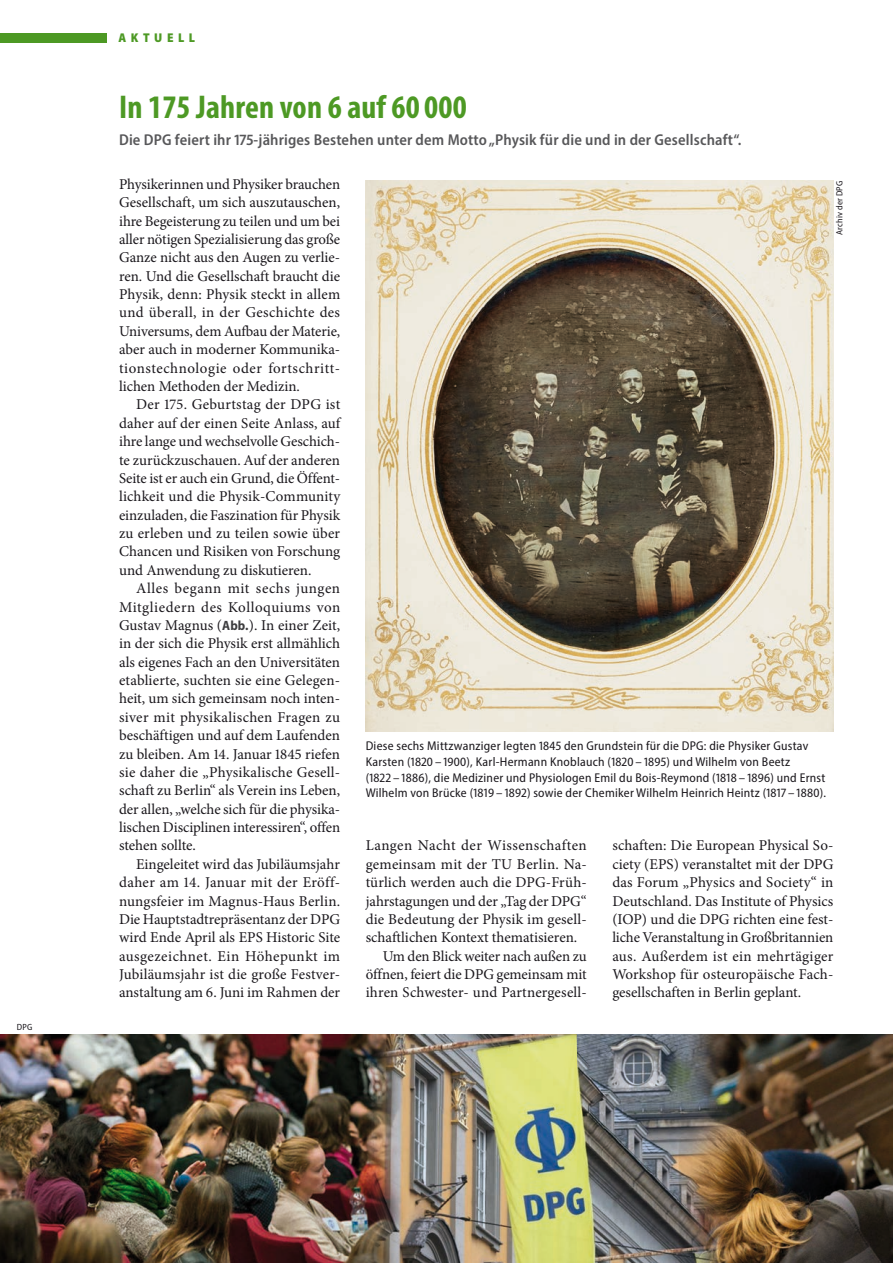
<style>
.page{position:relative;width:893px;height:1263px;background:#fff}
.page>*{position:absolute;margin:0;border:0;box-sizing:border-box;transform-origin:0 0}
.t1{font:700 condensed 33px "Myriad Pro";letter-spacing:.005em;color:#4d9924}
.t2{font:600 semi-condensed 15.75px "Myriad Pro";letter-spacing:.01em;color:#58585a}
.t3{font:15px/18.3px "Minion Pro";color:#1a171c;text-align:justify}
.t4{font:15px "Minion Pro";letter-spacing:.025em;color:#1a171c}
.t5{font:15px "Minion Pro";letter-spacing:.02em;color:#1a171c}
.t6{font:semi-condensed 12.75px/15.8px "Myriad Pro";letter-spacing:.02em;color:#1a171c}
.t7{font:900 semi-condensed 12.75px "Myriad Pro";letter-spacing:.36em;color:#4d9924}
.t8{font:semi-condensed 9px "Myriad Pro";letter-spacing:.02em;color:#1a171c}
.s1{font-family:"Myriad Pro";font-weight:700;font-stretch:semi-condensed;font-size:13.5px;color:#3e3e40}
</style>
<div class="page">
<div style="left:0;top:33px;width:106px;height:9px;background:#4d9924"></div>
<img style="left:366px;top:181px;width:467px;height:551px">
<img style="left:0;top:1035px;width:893px;height:228px">
<p class="t8" style="left:17px;top:1021px;width:17px">DPG</p>
<p class="t7" style="left:118px;top:30px;width:78px">AKTUELL</p>
<h1 class="t1" style="left:119px;top:87px;width:349px">In 175 Jahren von 6 auf 60 000</h1>
<p class="t2" style="left:119px;top:129px;width:624px">Die DPG feiert ihr 175-jähriges Bestehen unter dem Motto „Physik für die und in der Gesellschaft“.</p>
<p class="t3" style="left:119px;top:175px;width:223px">Physikerinnen und Physiker brauchen Gesellschaft, um sich auszutauschen, ihre Begeisterung zu teilen und um bei aller nötigen Spezialisierung das große Ganze nicht aus den Augen zu verlie&shy;ren. Und die Gesellschaft braucht die Physik, denn: Physik steckt in allem und überall, in der Geschichte des Universums, dem Aufbau der Materie, aber auch in moderner Kommunika&shy;tionstechnologie oder fortschritt&shy;lichen Methoden der Medizin.</p>
<p class="t3" style="left:119px;top:395px;width:223px;text-indent:17px">Der 175. Geburtstag der DPG ist daher auf der einen Seite Anlass, auf ihre lange und wechselvolle Geschich&shy;te zurückzuschauen. Auf der anderen Seite ist er auch ein Grund, die Öffent&shy;lichkeit und die Physik-Community einzuladen, die Faszination für Physik zu erleben und zu teilen sowie über Chancen und Risiken von Forschung und Anwendung zu diskutieren.</p>
<p class="t3" style="left:119px;top:579px;width:223px;text-indent:17px">Alles begann mit sechs jungen Mitgliedern des Kolloquiums von Gustav Magnus (<span class="s1">Abb.</span>). In einer Zeit, in der sich die Physik erst allmählich als eigenes Fach an den Universitäten etablierte, suchten sie eine Gelegen&shy;heit, um sich gemeinsam noch inten&shy;siver mit physikalischen Fragen zu beschäftigen und auf dem Laufenden zu bleiben. Am 14. Januar 1845 riefen sie daher die „Physikalische Gesell&shy;schaft zu Berlin“ als Verein ins Leben, der allen, „welche sich für die physika&shy;lischen Disciplinen interessiren“, offen stehen sollte.</p>
<p class="t3" style="left:119px;top:855px;width:223px;text-indent:17px">Eingeleitet wird das Jubiläumsjahr daher am 14. Januar mit der Eröff&shy;nungsfeier im Magnus-Haus Berlin.<br>Die Hauptstadtrepräsentanz der DPG wird Ende April als EPS Historic Site ausgezeichnet. Ein Höhepunkt im Jubiläumsjahr ist die große Festver&shy;anstaltung am 6. Juni im Rahmen der</p>
<p class="t8" style="left:834px;top:235px;width:56px;rotate:-90deg">Archiv der DPG</p>
<p class="t6" style="left:366px;top:738px;width:462px">Diese sechs Mittzwanziger legten 1845 den Grundstein für die DPG: die Physiker Gustav Karsten (1820 – 1900), Karl-Hermann Knoblauch (1820 – 1895) und Wilhelm von Beetz<br>(1822 – 1886), die Mediziner und Physiologen Emil du Bois-Reymond (1818 – 1896) und Ernst Wilhelm von Brücke (1819 – 1892) sowie der Chemiker Wilhelm Heinrich Heintz (1817 – 1880).</p>
<p class="t4" style="left:366px;top:835px;width:223px">Langen Nacht der Wissenschaften</p>
<p class="t5" style="left:366px;top:854px;width:223px">gemeinsam mit der TU Berlin. Na-</p>
<p class="t3" style="left:366px;top:873px;width:223px">türlich werden auch die DPG-Früh-</p>
<p class="t3" style="left:366px;top:892px;width:223px">jahrstagungen und der „Tag der DPG“</p>
<p class="t3" style="left:366px;top:910px;width:222px">die Bedeutung der Physik im gesell-</p>
<p class="t3" style="left:366px;top:928px;width:213px">schaftlichen Kontext thematisieren.</p>
<p class="t3" style="left:383px;top:947px;width:206px">Um den Blick weiter nach außen zu</p>
<p class="t3" style="left:366px;top:965px;width:223px">öffnen, feiert die DPG gemeinsam mit</p>
<p class="t3" style="left:366px;top:983px;width:223px">ihren Schwester- und Partnergesell-</p>
<p class="t3" style="left:612px;top:836px;width:223px">schaften: Die European Physical So&shy;ciety (EPS) veranstaltet mit der DPG das Forum „Physics and Society“ in Deutschland. Das Institute of Physics (IOP) und die DPG richten eine fest&shy;liche Veranstaltung in Großbritannien aus. Außerdem ist ein mehrtägiger Workshop für osteuropäische Fach&shy;gesellschaften in Berlin geplant.</p>
</div>
